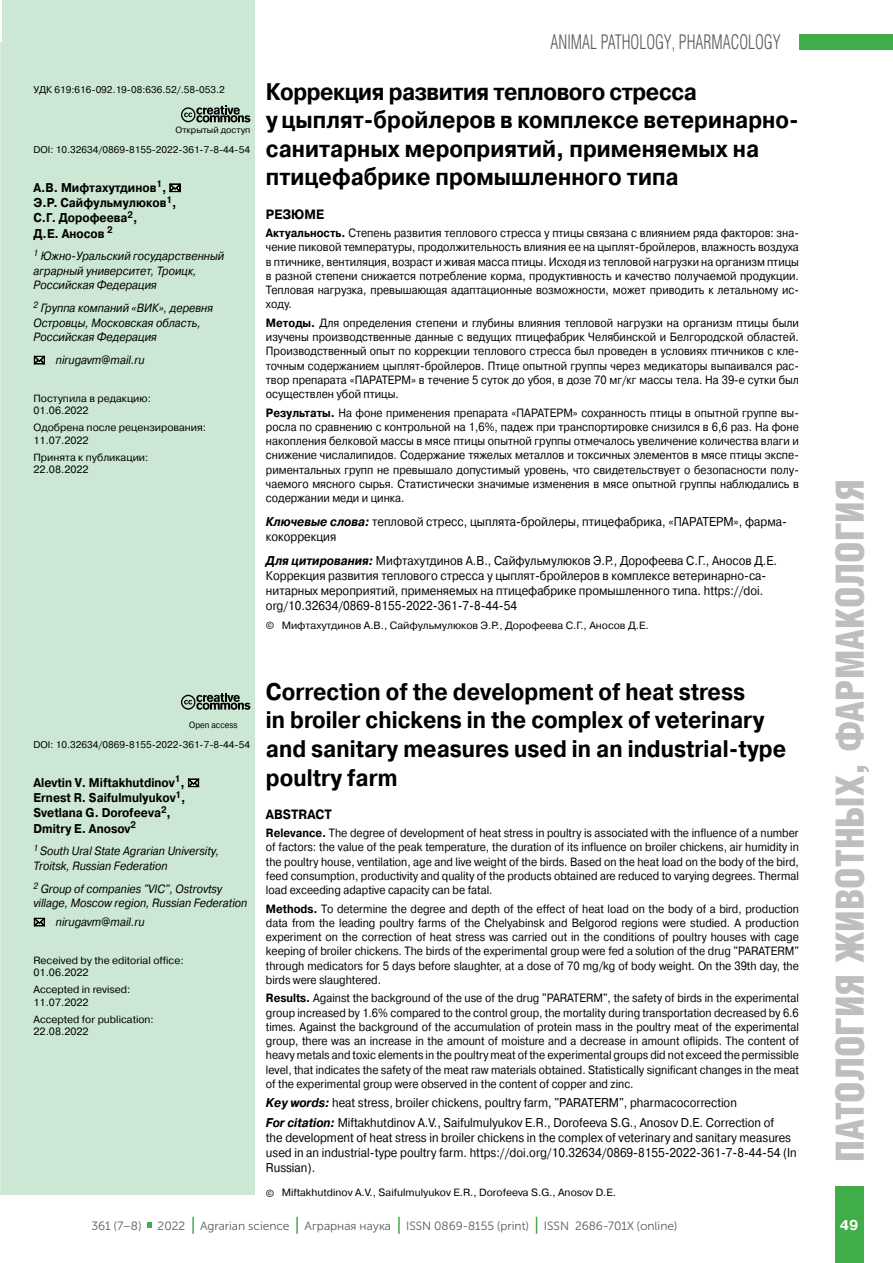
<style>
.page{position:relative;width:893px;height:1263px;background:#fff}
.page>*{position:absolute;margin:0;border:0;box-sizing:border-box;transform-origin:0 0}
.t1{font:900 39px "Helios Cond";color:#bcbec0}
.t2{font:700 24px/28.7px "Pragmatica C";color:#000;scale:.9 1}
.t3{font:20.25px "Helios Cond Light C";color:#58595b;scale:.81 1}
.t4{font:700 14.25px "Pragmatica C";color:#fff}
.t5{font:700 13.5px "Pragmatica C";color:#000;scale:.9 1}
.t6{font:12.75px/15.1px "Pragmatica C";color:#000;scale:.9 1}
.t7{font:700 12.75px/15.3px "Pragmatica C";color:#000;scale:.9 1}
.t8{font:12px/14.2px "Pragmatica C";color:#000;text-align:justify;scale:.9 1}
.t9{font:italic 12px/14.4px "Pragmatica C";color:#000;scale:.9 1}
.t10{font:12px "Museo Sans Cyrl 300";color:#58595b}
.t11{font:10.5px/12.6px "Pragmatica C";color:#000}
.t12{font:9.75px "Pragmatica C";color:#000}
.t13{font:9px "Pragmatica C";color:#000}
.t14{font:9px "Pragmatica C";color:#000;scale:.9 1}
.s1{font-weight:700}
.s2{font-weight:700;font-style:italic}
</style>
<div class="page">
<div style="left:799px;top:34px;width:94px;height:15px;background:#41ad49"></div>
<div style="left:835px;top:1186px;width:28px;height:77px;background:#41ad49"></div>
<svg style="left:147px;top:1222px;width:5px;height:5px"></svg>
<svg style="left:398px;top:1217px;width:2px;height:17px"></svg>
<svg style="left:536px;top:1217px;width:1px;height:17px"></svg>
<svg style="left:296px;top:1217px;width:2px;height:17px"></svg>
<svg style="left:192px;top:1217px;width:2px;height:17px"></svg>
<div style="left:0;top:42px;width:255px;height:1152px;background:#cce7d3"></div>
<svg style="left:181px;top:105px;width:69px;height:18px"></svg>
<svg style="left:181px;top:693px;width:69px;height:17px"></svg>
<div style="left:2px;top:0;width:253px;height:53px;background:#cce7d3"></div>
<svg style="left:169px;top:183px;width:12px;height:10px"></svg>
<svg style="left:33px;top:355px;width:12px;height:10px"></svg>
<svg style="left:188px;top:778px;width:11px;height:10px"></svg>
<svg style="left:33px;top:917px;width:12px;height:10px"></svg>
<p class="t12" style="left:33px;top:85px;width:193px">УДК 619:616-092.19-08:636.52/.58-053.2</p>
<p class="t13" style="left:176px;top:125px;width:76px">Открытый доступ</p>
<p class="t12" style="left:33px;top:144px;width:218px">DOI: 10.32634/0869-8155-2022-361-7-8-44-54</p>
<p class="t7" style="left:33px;top:180px;width:160px">А.В. Мифтахутдинов<sup>1</sup>,<br>Э.Р. Сайфульмулюков<sup>1</sup>,<br>С.Г. Дорофеева<sup>2</sup>,<br>Д.Е. Аносов <sup>2</sup></p>
<p class="t9" style="left:33px;top:249px;width:213px"><sup>1</sup> Южно-Уральский государственный аграрный университет, Троицк,<br>Российская Федерация</p>
<p class="t9" style="left:33px;top:301px;width:201px"><sup>2</sup> Группа компаний «ВИК», деревня<br>Островцы, Московская область,<br>Российская Федерация</p>
<p class="t9" style="left:56px;top:353px;width:100px">nirugavm@mail.ru</p>
<p class="t11" style="left:33px;top:392px;width:119px">Поступила в редакцию:<br>01.06.2022</p>
<p class="t11" style="left:33px;top:421px;width:174px">Одобрена после рецензирования:<br>11.07.2022</p>
<p class="t11" style="left:33px;top:451px;width:116px">Принята к публикации:<br>22.08.2022</p>
<h3 class="t3" style="left:551px;top:31px;width:285px">ANIMAL PATHOLOGY, PHARMACOLOGY</h3>
<h2 class="t2" style="left:266px;top:77px;width:594px">Коррекция развития теплового стресса<br>у цыплят-бройлеров в комплексе ветеринарно&shy;санитарных мероприятий, применяемых на птицефабрике промышленного типа</h2>
<p class="t5" style="left:266px;top:206px;width:66px">РЕЗЮМЕ</p>
<p class="t8" style="left:266px;top:226px;width:594px"><span class="s1">Актуальность.</span> Степень развития теплового стресса у птицы связана с влиянием ряда факторов: зна&shy;чение пиковой температуры, продолжительность влияния ее на цыплят-бройлеров, влажность воздуха в птичнике, вентиляция, возраст и живая масса птицы. Исходя из тепловой нагрузки на организм птицы в разной степени снижается потребление корма, продуктивность и качество получаемой продукции.<br>Тепловая нагрузка, превышающая адаптационные возможности, может приводить к летальному ис&shy;ходу.</p>
<p class="t8" style="left:266px;top:316px;width:594px"><span class="s1">Методы.</span> Для определения степени и глубины влияния тепловой нагрузки на организм птицы были изучены производственные данные с ведущих птицефабрик Челябинской и Белгородской областей.<br>Производственный опыт по коррекции теплового стресса был проведен в условиях птичников с кле&shy;точным содержанием цыплят-бройлеров. Птице опытной группы через медикаторы выпаивался рас&shy;твор препарата «ПАРАТЕРМ» в течение 5 суток до убоя, в дозе 70 мг/кг массы тела. На 39-е сутки был осуществлен убой птицы.</p>
<p class="t8" style="left:266px;top:405px;width:594px"><span class="s1">Результаты.</span> На фоне применения препарата «ПАРАТЕРМ» сохранность птицы в опытной группе вы&shy;росла по сравнению с контрольной на 1,6%, падеж при транспортировке снизился в 6,6 раз. На фоне накопления белковой массы в мясе птицы опытной группы отмечалось увеличение количества влаги и снижение числалипидов. Содержание тяжелых металлов и токсичных элементов в мясе птицы экспе&shy;риментальных групп не превышало допустимый уровень, что свидетельствует о безопасности полу&shy;чаемого мясного сырья. Статистически значимые изменения в мясе опытной группы наблюдались в содержании меди и цинка.</p>
<p class="t6" style="left:266px;top:514px;width:580px"><span class="s2">Ключевые слова:</span> тепловой стресс, цыплята-бройлеры, птицефабрика, «ПАРАТЕРМ», фарма&shy;кокоррекция</p>
<p class="t6" style="left:266px;top:553px;width:569px"><span class="s2">Для цитирования:</span> Мифтахутдинов А.В., Сайфульмулюков Э.Р., Дорофеева С.Г., Аносов Д.Е.<br>Коррекция развития теплового стресса у цыплят-бройлеров в комплексе ветеринарно-са&shy;нитарных мероприятий, применяемых на птицефабрике промышленного типа. https://doi. org/10.32634/0869-8155-2022-361-7-8-44-54</p>
<p class="t11" style="left:266px;top:619px;width:10px">©</p>
<p class="t11" style="left:282px;top:619px;width:368px">Мифтахутдинов А.В., Сайфульмулюков Э.Р., Дорофеева С.Г., Аносов Д.Е.</p>
<p class="t14" style="left:189px;top:720px;width:55px">Open access</p>
<p class="t12" style="left:33px;top:739px;width:218px">DOI: 10.32634/0869-8155-2022-361-7-8-44-54</p>
<p class="t7" style="left:33px;top:775px;width:171px">Alevtin V. Miftakhutdinov<sup>1</sup>,<br>Ernest R. Saifulmulyukov<sup>1</sup>,<br>Svetlana G. Dorofeeva<sup>2</sup>,<br>Dmitry E. Anosov<sup>2</sup></p>
<p class="t9" style="left:33px;top:844px;width:208px"><sup>1</sup> South Ural State Agrarian University,<br>Troitsk, Russian Federation</p>
<p class="t9" style="left:33px;top:881px;width:239px"><sup>2</sup> Group of companies "VIC", Ostrovtsy village, Moscow region, Russian Federation</p>
<p class="t9" style="left:56px;top:914px;width:100px">nirugavm@mail.ru</p>
<p class="t11" style="left:33px;top:954px;width:152px">Received by the editorial office:<br>01.06.2022</p>
<p class="t11" style="left:33px;top:983px;width:98px">Accepted in revised:<br>11.07.2022</p>
<p class="t11" style="left:33px;top:1013px;width:122px">Accepted for publication:<br>22.08.2022</p>
<h2 class="t2" style="left:266px;top:677px;width:580px">Correction of the development of heat stress<br>in broiler chickens in the complex of veterinary and sanitary measures used in an industrial-type poultry farm</h2>
<p class="t5" style="left:266px;top:806px;width:75px">ABSTRACT</p>
<p class="t8" style="left:266px;top:826px;width:594px"><span class="s1">Relevance.</span> The degree of development of heat stress in poultry is associated with the influence of a number of factors: the value of the peak temperature, the duration of its influence on broiler chickens, air humidity in the poultry house, ventilation, age and live weight of the birds. Based on the heat load on the body of the bird, feed consumption, productivity and quality of the products obtained are reduced to varying degrees. Thermal load exceeding adaptive capacity can be fatal.</p>
<p class="t8" style="left:266px;top:901px;width:594px"><span class="s1">Methods.</span> To determine the degree and depth of the effect of heat load on the body of a bird, production data from the leading poultry farms of the Chelyabinsk and Belgorod regions were studied. A production experiment on the correction of heat stress was carried out in the conditions of poultry houses with cage keeping of broiler chickens. The birds of the experimental group were fed a solution of the drug "PARATERM" through medicators for 5 days before slaughter, at a dose of 70 mg/kg of body weight. On the 39th day, the birds were slaughtered.</p>
<p class="t8" style="left:266px;top:991px;width:594px"><span class="s1">Results.</span> Against the background of the use of the drug "PARATERM", the safety of birds in the experimental group increased by 1.6% compared to the control group, the mortality during transportation decreased by 6.6 times. Against the background of the accumulation of protein mass in the poultry meat of the experimental group, there was an increase in the amount of moisture and a decrease in amount oflipids. The content of heavy metals and toxic elements in the poultry meat of the experimental groups did not exceed the permissible level, that indicates the safety of the meat raw materials obtained. Statistically significant changes in the meat of the experimental group were observed in the content of copper and zinc.</p>
<p class="t6" style="left:266px;top:1093px;width:566px;line-height:19.4px"><span class="s2">Key words:</span> heat stress, broiler chickens, poultry farm, "PARATERM", pharmacocorrection<br><span class="s2">For citation:</span> Miftakhutdinov A.V., Saifulmulyukov E.R., Dorofeeva S.G., Anosov D.E. Correction of</p>
<p class="t6" style="left:266px;top:1130px;width:591px">the development of heat stress in broiler chickens in the complex of veterinary and sanitary measures used in an industrial-type poultry farm. https://doi.org/10.32634/0869-8155-2022-361-7-8-44-54 (In<br>Russian).</p>
<p class="t11" style="left:266px;top:1187px;width:10px">©</p>
<p class="t11" style="left:282px;top:1186px;width:336px">Miftakhutdinov A.V., Saifulmulyukov E.R., Dorofeeva S.G., Anosov D.E.</p>
<h1 class="t1" style="left:828px;top:1161px;width:684px;rotate:-90deg">ПАТОЛОГИЯ ЖИВОТНЫХ, ФАРМАКОЛОГИЯ</h1>
<p class="t10" style="left:91px;top:1219px;width:51px">361 (7–8)</p>
<p class="t10" style="left:158px;top:1219px;width:133px">2022 Agrarian science</p>
<p class="t10" style="left:305px;top:1219px;width:88px">Аграрная наука</p>
<p class="t10" style="left:406px;top:1219px;width:273px">ISSN 0869-8155 (print) ISSN 2686-701X (online)</p>
<p class="t4" style="left:840px;top:1217px;width:20px">49</p>
</div>
